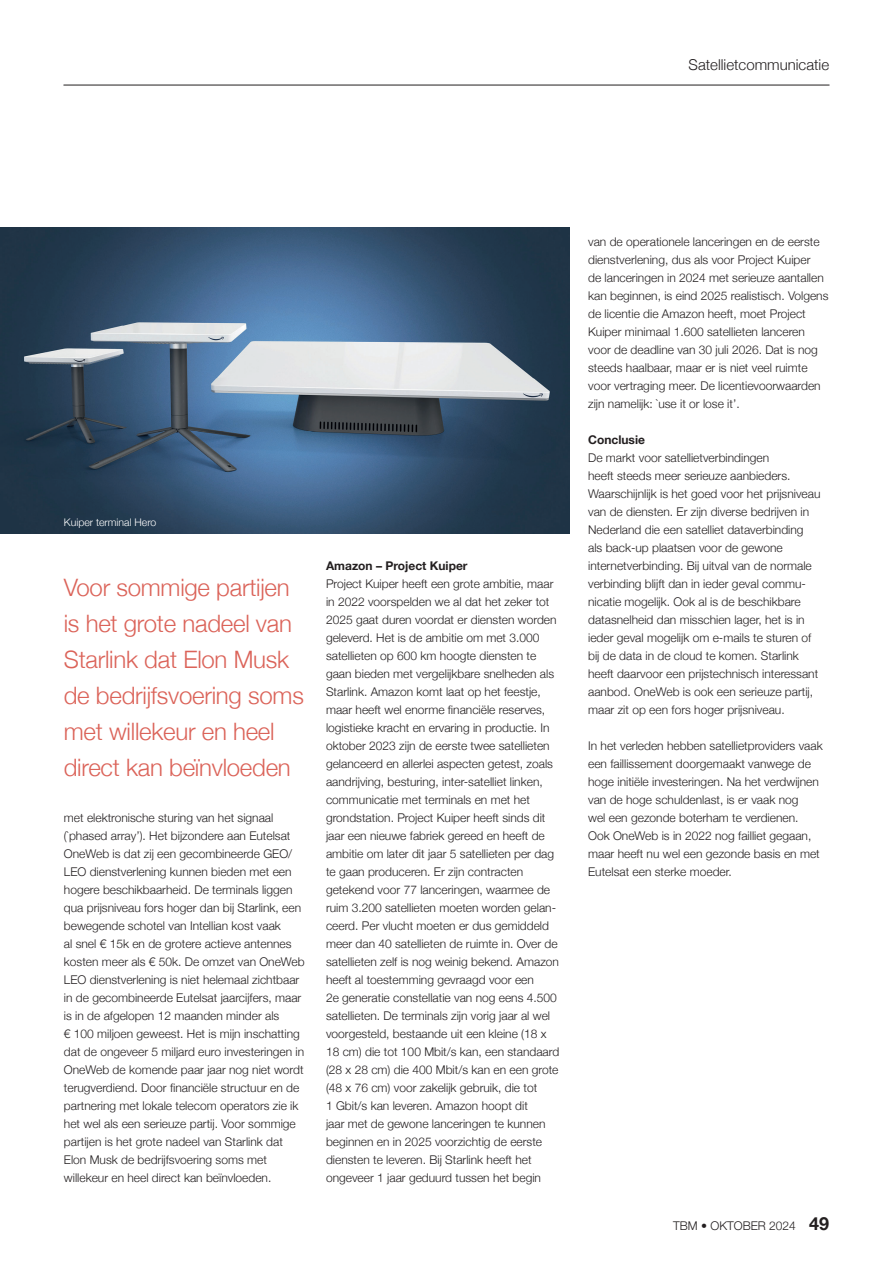
<style>
.page{position:relative;width:893px;height:1263px;background:#fff}
.page>*{position:absolute;margin:0;border:0;box-sizing:border-box;transform-origin:0 0}
.t1{font:300 24px/36px "Helvetica Neue";letter-spacing:-.01em;color:#db6359}
.t2{font:300 15px "Helvetica Neue";color:#231f20}
.t3{font:300 12px/18px "Helvetica Neue";color:#231f20}
.t4{font:700 12px "Helvetica Neue";color:#231f20}
.t5{font:300 10.5px "Helvetica Neue";color:#fff}
.s1{font-weight:700;font-size:18px}
</style>
<div class="page">
<hr style="left:64px;top:85px;width:765px;height:1px;background:#231f20">
<img style="left:0;top:228px;width:570px;height:306px">
<p class="t2" style="left:689px;top:53px;width:142px">Satellietcommunicatie</p>
<p class="t5" style="left:64px;top:514px;width:94px">Kuiper terminal Hero</p>
<h1 class="t1" style="left:64px;top:568px;width:242px">Voor sommige partijen is het grote nadeel van<br>Starlink dat Elon Musk de bedrijfsvoering soms met willekeur en heel direct kan beïnvloeden</h1>
<p class="t3" style="left:64px;top:808px;width:242px">met elektronische sturing van het signaal (`phased array’). Het bijzondere aan Eutelsat OneWeb is dat zij een gecombineerde GEO/ LEO dienstverlening kunnen bieden met een hogere beschikbaarheid. De terminals liggen qua prijsniveau fors hoger dan bij Starlink, een bewegende schotel van Intellian kost vaak<br>al snel € 15k en de grotere actieve antennes kosten meer als € 50k. De omzet van OneWeb LEO dienstverlening is niet helemaal zichtbaar in de gecombineerde Eutelsat jaarcijfers, maar is in de afgelopen 12 maanden minder als<br>€ 100 miljoen geweest. Het is mijn inschatting dat de ongeveer 5 miljard euro investeringen in OneWeb de komende paar jaar nog niet wordt terugverdiend. Door financiële structuur en de partnering met lokale telecom operators zie ik het wel als een serieuze partij. Voor sommige partijen is het grote nadeel van Starlink dat Elon Musk de bedrijfsvoering soms met willekeur en heel direct kan beïnvloeden.</p>
<p class="t4" style="left:326px;top:556px;width:143px">Amazon – Project Kuiper</p>
<p class="t3" style="left:326px;top:574px;width:235px">Project Kuiper heeft een grote ambitie, maar in 2022 voorspelden we al dat het zeker tot 2025 gaat duren voordat er diensten worden geleverd. Het is de ambitie om met 3.000 satellieten op 600 km hoogte diensten te gaan bieden met vergelijkbare snelheden als Starlink. Amazon komt laat op het feestje, maar heeft wel enorme financiële reserves, logistieke kracht en ervaring in productie. In oktober 2023 zijn de eerste twee satellieten gelanceerd en allerlei aspecten getest, zoals aandrijving, besturing, inter-satelliet linken, communicatie met terminals en met het grondstation. Project Kuiper heeft sinds dit jaar een nieuwe fabriek gereed en heeft de ambitie om later dit jaar 5 satellieten per dag te gaan produceren. Er zijn contracten getekend voor 77 lanceringen, waarmee de ruim 3.200 satellieten moeten worden gelan&shy;ceerd. Per vlucht moeten er dus gemiddeld meer dan 40 satellieten de ruimte in. Over de satellieten zelf is nog weinig bekend. Amazon heeft al toestemming gevraagd voor een<br>2e generatie constellatie van nog eens 4.500 satellieten. De terminals zijn vorig jaar al wel voorgesteld, bestaande uit een kleine (18 x 18 cm) die tot 100 Mbit/s kan, een standaard (28 x 28 cm) die 400 Mbit/s kan en een grote (48 x 76 cm) voor zakelijk gebruik, die tot<br>1 Gbit/s kan leveren. Amazon hoopt dit<br>jaar met de gewone lanceringen te kunnen beginnen en in 2025 voorzichtig de eerste diensten te leveren. Bij Starlink heeft het ongeveer 1 jaar geduurd tussen het begin</p>
<p class="t3" style="left:588px;top:232px;width:242px">van de operationele lanceringen en de eerste dienstverlening, dus als voor Project Kuiper<br>de lanceringen in 2024 met serieuze aantallen kan beginnen, is eind 2025 realistisch. Volgens de licentie die Amazon heeft, moet Project Kuiper minimaal 1.600 satellieten lanceren voor de deadline van 30 juli 2026. Dat is nog steeds haalbaar, maar er is niet veel ruimte voor vertraging meer. De licentievoorwaarden zijn namelijk: `use it or lose it’.</p>
<p class="t4" style="left:588px;top:430px;width:58px">Conclusie</p>
<p class="t3" style="left:588px;top:448px;width:234px">De markt voor satellietverbindingen<br>heeft steeds meer serieuze aanbieders.<br>Waarschijnlijk is het goed voor het prijsniveau van de diensten. Er zijn diverse bedrijven in Nederland die een satelliet dataverbinding als back-up plaatsen voor de gewone internetverbinding. Bij uitval van de normale verbinding blijft dan in ieder geval commu&shy;nicatie mogelijk. Ook al is de beschikbare datasnelheid dan misschien lager, het is in ieder geval mogelijk om e-mails te sturen of bij de data in de cloud te komen. Starlink heeft daarvoor een prijstechnisch interessant aanbod. OneWeb is ook een serieuze partij, maar zit op een fors hoger prijsniveau.</p>
<p class="t3" style="left:588px;top:736px;width:236px">In het verleden hebben satellietproviders vaak een faillissement doorgemaakt vanwege de hoge initiële investeringen. Na het verdwijnen van de hoge schuldenlast, is er vaak nog<br>wel een gezonde boterham te verdienen.<br>Ook OneWeb is in 2022 nog failliet gegaan, maar heeft nu wel een gezonde basis en met Eutelsat een sterke moeder.</p>
<p class="t3" style="left:673px;top:1216px;width:157px">TBM • OKTOBER 2024 <span class="s1">49</span></p>
</div>
